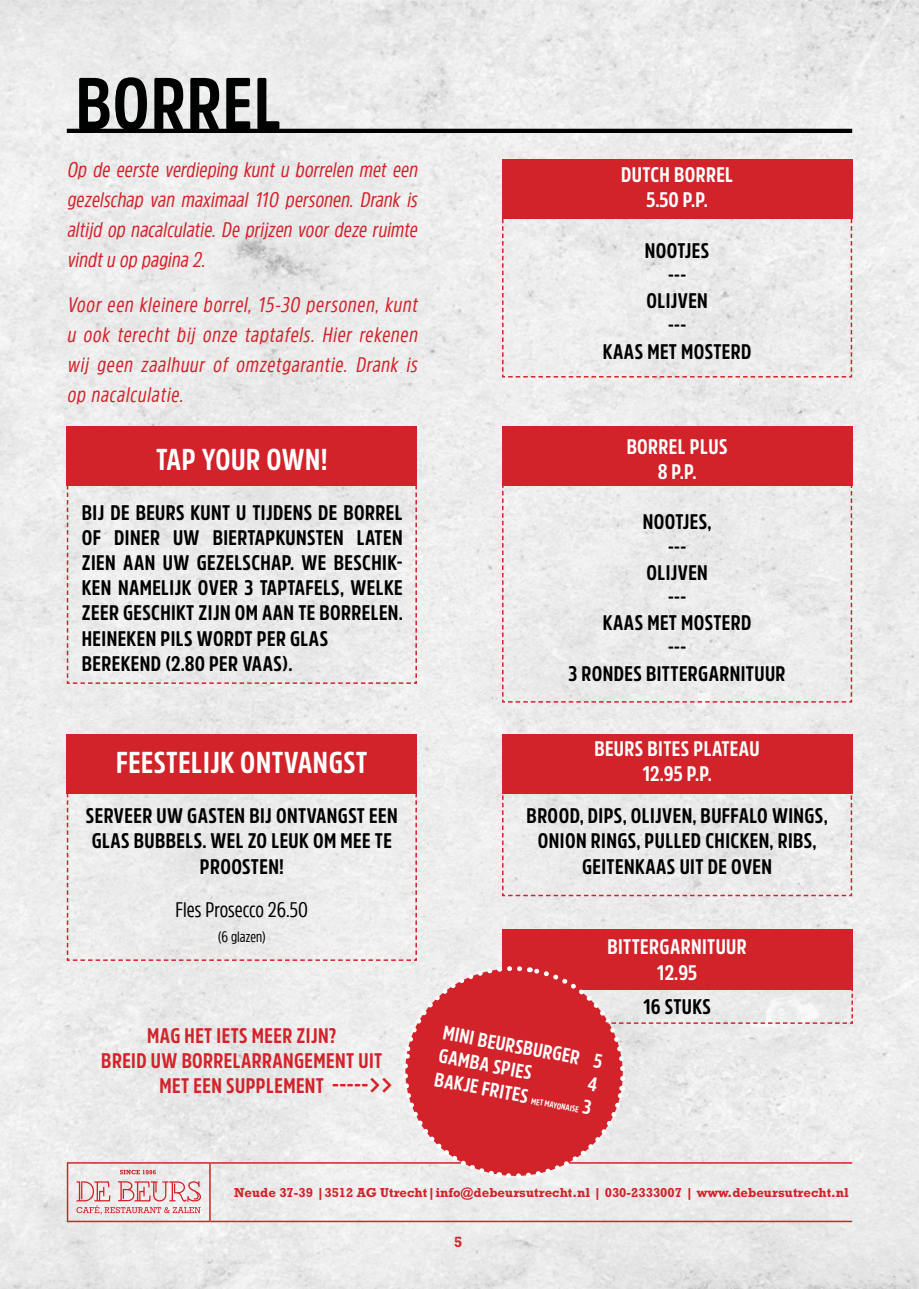
<style>
.page{position:relative;width:919px;height:1289px;background:#fff}
.page>*{position:absolute;margin:0;border:0;box-sizing:border-box;transform-origin:0 0}
.t1{font:700 73.2px "Amsi Pro Cond";letter-spacing:.02em;color:#000101}
.t2{font:700 30px "Amsi Pro Cond";letter-spacing:.02em;color:#fff}
.t3{font:700 25.05px "Amsi Pro Cond";color:#d2232a}
.t4{font:700 21px/25.2px "Amsi Pro Cond";letter-spacing:.02em;color:#000;text-align:center}
.t5{font:italic 21px/30px "Amsi Pro Cond";color:#d2232a;text-align:justify}
.t6{font:700 21px/25.2px "Amsi Pro Cond";letter-spacing:.02em;color:#fff;text-align:center}
.t7{font:700 21px/25.2px "Amsi Pro Cond";letter-spacing:.02em;color:#d2232a;text-align:center}
.t8{font:21px "Amsi Pro Cond";color:#000}
.t9{font:700 19.65px/23.4px "Amsi Pro Cond";color:#fff}
.t10{font:15px "Amsi Pro Cond";color:#000}
.t11{font:700 15px "Rockwell Std";color:#d2232a}
.t12{font:700 13.2px "Rockwell Std";color:#d2232a}
.t13{font:700 8.4px "Amsi Pro Cond";color:#fff}
</style>
<div class="page">
<img style="left:0;top:0;width:918px;height:1288px">
<div style="left:502px;top:159px;width:350px;height:60px;background:#d2232a"></div>
<div style="left:502px;top:426px;width:350px;height:60px;background:#d2232a"></div>
<div style="left:502px;top:734px;width:350px;height:60px;background:#d2232a"></div>
<div style="left:67px;top:734px;width:350px;height:60px;background:#d2232a"></div>
<svg style="left:501px;top:212px;width:351px;height:166px"></svg>
<svg style="left:501px;top:477px;width:351px;height:226px"></svg>
<hr style="left:67px;top:129px;width:785px;height:4px;background:#000">
<div style="left:67px;top:426px;width:350px;height:60px;background:#d2232a"></div>
<svg style="left:66px;top:478px;width:351px;height:206px"></svg>
<svg style="left:67px;top:759px;width:786px;height:463px"></svg>
<h1 class="t1" style="left:76px;top:53px;width:207px">BORREL</h1>
<p class="t5" style="left:67px;top:154px;width:356px">Op de eerste verdieping kunt u borrelen met een gezelschap van maximaal 110 personen. Drank is altijd op nacalculatie.Deprijzen voordezeruimte vindtuop pagina2.</p>
<p class="t5" style="left:67px;top:289px;width:356px">Vooreen kleinere borrel,15-30 personen,kunt u ook terecht bij onze taptafels. Hier rekenen wij geen zaalhuur of omzetgarantie. Drank is op nacalculatie.</p>
<h2 class="t2" style="left:156px;top:439px;width:173px">TAP YOUR OWN!</h2>
<p class="t4" style="left:82px;top:499px;width:322px;text-align:left">BIJ DE BEURS KUNT U TIJDENS DE BORREL OF DINER UW BIERTAPKUNSTEN LATEN ZIEN AAN UW GEZELSCHAP. WE BESCHIK-KEN NAMELIJK OVER 3 TAPTAFELS, WELKE ZEER GESCHIKT ZIJN OM AAN TE BORRELEN.<br>HEINEKEN PILS WORDT PER GLAS BEREKEND (2.80 PER VAAS).</p>
<p class="t6" style="left:621px;top:161px;width:114px">DUTCH BORREL<br>5.50 P.P.</p>
<p class="t4" style="left:602px;top:237px;width:150px">NOOTJES<br>---<br>OLIJVEN<br>---<br>KAAS MET MOSTERD</p>
<p class="t6" style="left:626px;top:433px;width:102px">BORREL PLUS<br>8 P.P.</p>
<p class="t4" style="left:568px;top:509px;width:218px">NOOTJES,<br>---<br>OLIJVEN<br>---<br>KAAS MET MOSTERD<br>---<br>3 RONDES BITTERGARNITUUR</p>
<h2 class="t2" style="left:116px;top:741px;width:253px">FEESTELIJK ONTVANGST</h2>
<p class="t4" style="left:86px;top:802px;width:313px">SERVEER UW GASTEN BIJ ONTVANGST EEN<br>GLAS BUBBELS. WEL ZO LEUK OM MEE TE<br>PROOSTEN!</p>
<p class="t8" style="left:176px;top:895px;width:134px">Fles Prosecco 26.50</p>
<p class="t10" style="left:218px;top:926px;width:50px">(6 glazen)</p>
<p class="t7" style="left:101px;top:1022px;width:282px">MAG HET IETS MEER ZIJN?<br>BREID UW BORRELARRANGEMENT UIT<br>MET EEN SUPPLEMENT</p>
<p class="t3" style="left:332px;top:1067px;width:63px">-----&gt;&gt;</p>
<p class="t6" style="left:594px;top:735px;width:167px">BEURS BITES PLATEAU<br>12.95 P.P.</p>
<p class="t4" style="left:526px;top:802px;width:302px">BROOD, DIPS, OLIJVEN, BUFFALO WINGS,<br>ONION RINGS, PULLED CHICKEN, RIBS,<br>GEITENKAAS UIT DE OVEN</p>
<p class="t6" style="left:607px;top:933px;width:141px">BITTERGARNITUUR<br>12.95</p>
<p class="t4" style="left:643px;top:993px;width:50px">16 STUKS</p>
<p class="t9" style="left:445px;top:1020px;width:163px;rotate:10deg">MINI BEURSBURGER 5<br>GAMBA SPIES</p>
<p class="t9" style="left:436px;top:1067px;width:97px;rotate:10deg">BAKJE FRITES</p>
<p class="t13" style="left:532px;top:1094px;width:51px;rotate:11deg">MET MAYONAISE</p>
<p class="t12" style="left:234px;top:1184px;width:616px">Neude 37-39 |3512 AG Utrecht|info@debeursutrecht.nl | 030-2333007 | www.debeursutrecht.nl</p>
<p class="t11" style="left:454px;top:1233px;width:10px">5</p>
</div>
